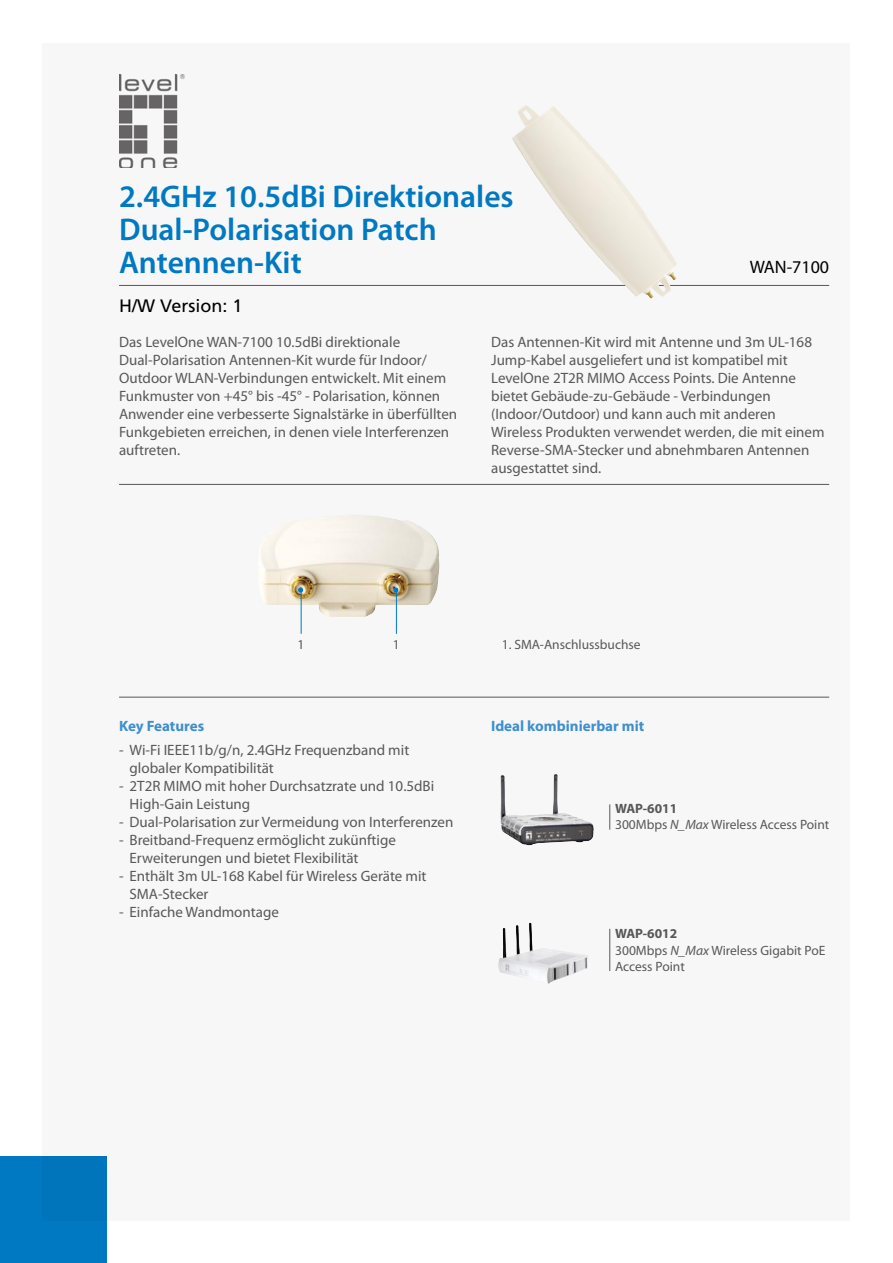
<style>
.page{position:relative;width:893px;height:1263px;background:#fff}
.page>*{position:absolute;margin:0;border:0;box-sizing:border-box;transform-origin:0 0}
.t1{font:600 31.5px/33px "Myriad Pro";color:#0079c2}
.t2{font:18px "Frutiger CE";color:#000}
.t3{font:18px "Myriad Pro";color:#000}
.t4{font:15px/18px "Myriad Pro";color:#595757}
.t5{font:700 15px "Myriad Pro";color:#3e8fce}
.t6{font:13.5px/16.2px "Myriad Pro";color:#595757}
.s1{font-weight:700}
.s2{font-style:italic}
</style>
<div class="page">
<div style="left:43px;top:43px;width:807px;height:1177px;background:#f7f7f7"></div>
<div style="left:0;top:1157px;width:106px;height:106px;background:#0079c2"></div>
<img style="left:119px;top:74px;width:66px;height:94px">
<hr style="left:119px;top:285px;width:710px;height:1px;background:#595757">
<img style="left:261px;top:515px;width:179px;height:102px">
<hr style="left:119px;top:484px;width:710px;height:1px;background:#595757">
<hr style="left:119px;top:697px;width:710px;height:1px;background:#595757">
<svg style="left:609px;top:804px;width:1px;height:26px"></svg>
<hr style="left:609px;top:929px;width:1px;height:42px;background:#595757">
<svg style="left:298px;top:587px;width:5px;height:6px"></svg>
<hr style="left:301px;top:590px;width:1px;height:44px;background:#0079c2">
<img style="left:512px;top:105px;width:165px;height:194px">
<svg style="left:393px;top:587px;width:5px;height:6px"></svg>
<hr style="left:396px;top:590px;width:1px;height:44px;background:#0079c2">
<img style="left:500px;top:774px;width:94px;height:71px">
<img style="left:498px;top:922px;width:90px;height:62px">
<h1 class="t1" style="left:119px;top:179px;width:396px">2.4GHz 10.5dBi Direktionales<br>Dual-Polarisation Patch<br>Antennen-Kit</h1>
<p class="t3" style="left:750px;top:256px;width:81px">WAN-7100</p>
<p class="t2" style="left:119px;top:295px;width:125px">H/W Version: 1</p>
<p class="t4" style="left:119px;top:332px;width:340px">Das LevelOne WAN-7100 10.5dBi direktionale Dual-Polarisation Antennen-Kit wurde für Indoor/ Outdoor WLAN-Verbindungen entwickelt. Mit einem Funkmuster von +45° bis -45° - Polarisation, können Anwender eine verbesserte Signalstärke in überfüllten Funkgebieten erreichen, in denen viele Interferenzen auftreten.</p>
<p class="t4" style="left:491px;top:332px;width:335px">Das Antennen-Kit wird mit Antenne und 3m UL-168<br>Jump-Kabel ausgeliefert und ist kompatibel mit LevelOne 2T2R MIMO Access Points. Die Antenne bietet Gebäude-zu-Gebäude - Verbindungen (Indoor/Outdoor) und kann auch mit anderen Wireless Produkten verwendet werden, die mit einem Reverse-SMA-Stecker und abnehmbaren Antennen ausgestattet sind.</p>
<p class="t6" style="left:298px;top:636px;width:8px">1</p>
<p class="t6" style="left:393px;top:636px;width:8px">1</p>
<p class="t6" style="left:502px;top:636px;width:140px">1. SMA-Anschlussbuchse</p>
<p class="t5" style="left:119px;top:716px;width:87px">Key Features</p>
<p class="t4" style="left:130px;top:741px;width:281px;text-indent:-10px">- Wi-Fi IEEE11b/g/n, 2.4GHz Frequenzband mit globaler Kompatibilität</p>
<p class="t4" style="left:130px;top:777px;width:306px;text-indent:-10px">- 2T2R MIMO mit hoher Durchsatzrate und 10.5dBi<br>High-Gain Leistung</p>
<p class="t4" style="left:119px;top:813px;width:336px">- Dual-Polarisation zur Vermeidung von Interferenzen</p>
<p class="t4" style="left:130px;top:831px;width:268px;text-indent:-10px">- Breitband-Frequenz ermöglicht zukünftige<br>Erweiterungen und bietet Flexibilität</p>
<p class="t4" style="left:130px;top:867px;width:298px;text-indent:-10px">- Enthält 3m UL-168 Kabel für Wireless Geräte mit<br>SMA-Stecker</p>
<p class="t4" style="left:119px;top:903px;width:161px">- Einfache Wandmontage</p>
<p class="t5" style="left:491px;top:716px;width:155px">Ideal kombinierbar mit</p>
<p class="t6" style="left:615px;top:800px;width:216px"><span class="s1">WAP-6011<br></span>300Mbps <span class="s2">N_Max</span> Wireless Access Point</p>
<p class="t6" style="left:615px;top:925px;width:212px"><span class="s1">WAP-6012<br></span>300Mbps <span class="s2">N_Max</span> Wireless Gigabit PoE<br>Access Point</p>
</div>
